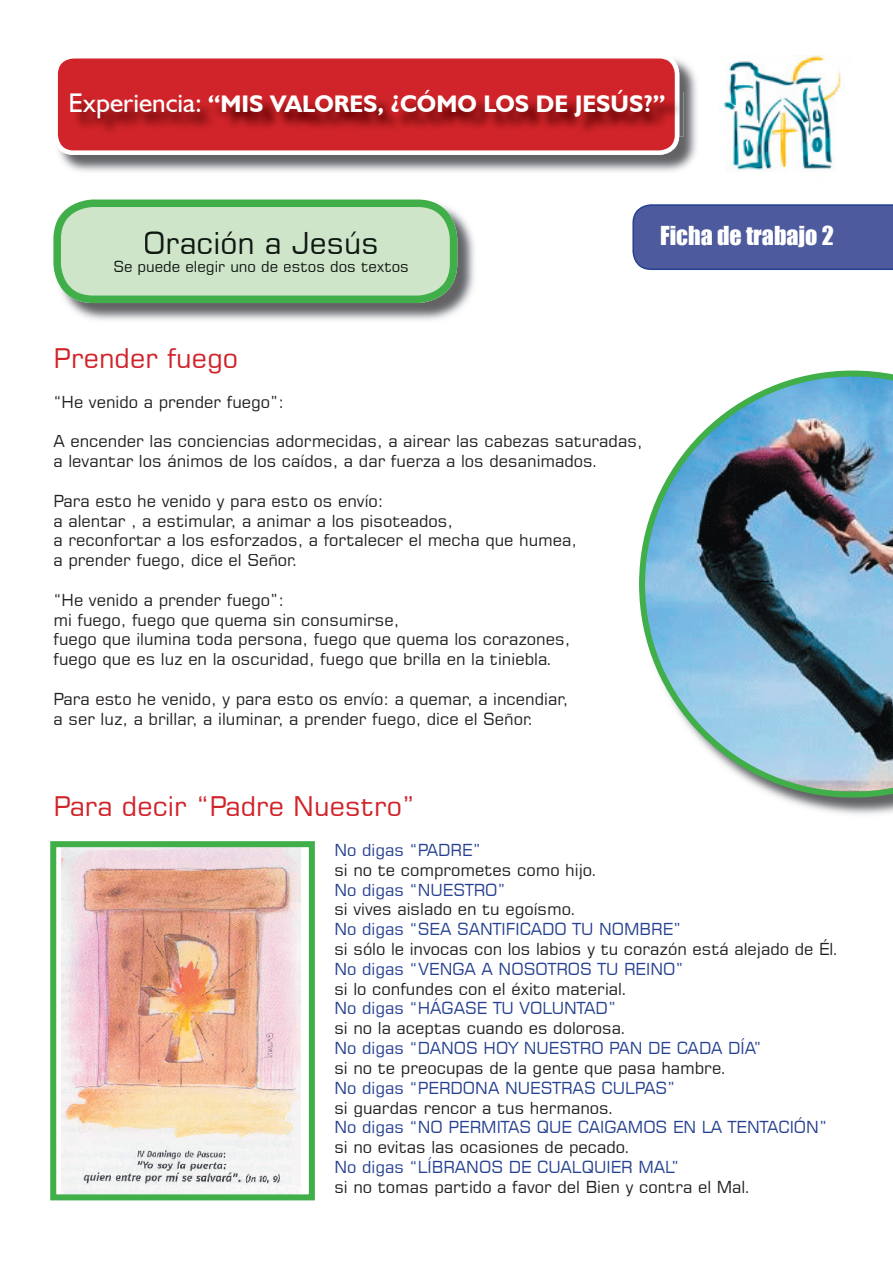
<style>
.page{position:relative;width:893px;height:1263px;background:#fff}
.page>*{position:absolute;margin:0;border:0;box-sizing:border-box;transform-origin:0 0}
.t1{font:30px "Square 721 BT";color:#0f1912}
.t2{font:27px "Square 721 BT";color:#d1232a}
.t3{font:700 24px "Humanist 521 BT";color:#fff}
.t4{font:24px "Impact";color:#fff}
.t5{font:16.5px/19.8px "Square 721 BT";color:#231f20}
.t6{font:16.5px "Square 721 BT";color:#25408f}
.t7{font:15px "Square 721 BT";color:#0f1912}
.s1{font-weight:400;font-size:27px}
</style>
<div class="page">
<img style="left:67px;top:213px;width:408px;height:107px">
<svg style="left:53px;top:199px;width:404px;height:104px;background:#b2d9af"></svg>
<svg style="left:632px;top:204px;width:261px;height:66px;background:#4d5a9e"></svg>
<img style="left:60px;top:60px;width:637px;height:112px">
<svg style="left:57px;top:58px;width:622px;height:97px;background:#d53a41"></svg>
<img style="left:72px;top:92px;width:611px;height:45px">
<img style="left:723px;top:56px;width:118px;height:114px">
<div style="left:145px;top:231px;width:232px;height:23px;background:#cfe5c9"></div>
<div style="left:114px;top:261px;width:164px;height:14px;background:#cfe5c9"></div>
<div style="left:284px;top:261px;width:72px;height:11px;background:#cfe5c9"></div>
<div style="left:362px;top:262px;width:46px;height:10px;background:#cfe5c9"></div>
<img style="left:778px;top:797px;width:115px;height:18px">
<img style="left:639px;top:370px;width:254px;height:427px">
<img style="left:50px;top:841px;width:265px;height:359px">
<h3 class="t3" style="left:69px;top:89px;width:599px"><span class="s1">Experiencia:</span> “MIS VALORES, ¿CÓMO LOS DE JESÚS?”</h3>
<h1 class="t1" style="left:143px;top:224px;width:237px">Oración a Jesús</h1>
<p class="t7" style="left:113px;top:257px;width:297px">Se puede elegir uno de estos dos textos</p>
<h3 class="t4" style="left:660px;top:217px;width:175px">Ficha de trabajo 2</h3>
<h2 class="t2" style="left:53px;top:341px;width:186px">Prender fuego</h2>
<p class="t5" style="left:53px;top:392px;width:232px">“He venido a prender fuego”:</p>
<p class="t5" style="left:53px;top:431px;width:591px">A encender las conciencias adormecidas, a airear las cabezas saturadas, a levantar los ánimos de los caídos, a dar fuerza a los desanimados.</p>
<p class="t5" style="left:53px;top:491px;width:525px">Para esto he venido y para esto os envío:<br>a alentar , a estimular, a animar a los pisoteados,<br>a reconfortar a los esforzados, a fortalecer el mecha que humea, a prender fuego, dice el Señor.</p>
<p class="t5" style="left:53px;top:590px;width:518px">“He venido a prender fuego”:<br>mi fuego, fuego que quema sin consumirse,<br>fuego que ilumina toda persona, fuego que quema los corazones, fuego que es luz en la oscuridad, fuego que brilla en la tiniebla.</p>
<p class="t5" style="left:53px;top:689px;width:516px">Para esto he venido, y para esto os envío: a quemar, a incendiar, a ser luz, a brillar, a iluminar, a prender fuego, dice el Señor.</p>
<h2 class="t2" style="left:53px;top:790px;width:363px">Para decir “Padre Nuestro”</h2>
<p class="t6" style="left:334px;top:840px;width:148px">No digas “PADRE”</p>
<p class="t5" style="left:334px;top:860px;width:265px">si no te comprometes como hijo.</p>
<p class="t6" style="left:334px;top:879px;width:173px">No digas “NUESTRO”</p>
<p class="t5" style="left:334px;top:899px;width:244px">si vives aislado en tu egoísmo.</p>
<p class="t6" style="left:334px;top:919px;width:348px">No digas “SEA SANTIFICADO TU NOMBRE”</p>
<p class="t5" style="left:334px;top:939px;width:506px">si sólo le invocas con los labios y tu corazón está alejado de Él.</p>
<p class="t6" style="left:334px;top:958px;width:351px">No digas “VENGA A NOSOTROS TU REINO”</p>
<p class="t5" style="left:334px;top:978px;width:295px">si lo confundes con el éxito material.</p>
<p class="t6" style="left:334px;top:998px;width:283px">No digas “HÁGASE TU VOLUNTAD”</p>
<p class="t5" style="left:334px;top:1018px;width:294px">si no la aceptas cuando es dolorosa.</p>
<p class="t6" style="left:334px;top:1038px;width:429px">No digas “DANOS HOY NUESTRO PAN DE CADA DÍA”</p>
<p class="t5" style="left:334px;top:1058px;width:394px">si no te preocupas de la gente que pasa hambre.</p>
<p class="t6" style="left:334px;top:1077px;width:342px">No digas “PERDONA NUESTRAS CULPAS”</p>
<p class="t5" style="left:334px;top:1097px;width:282px">si guardas rencor a tus hermanos.</p>
<p class="t6" style="left:334px;top:1117px;width:494px">No digas “NO PERMITAS QUE CAIGAMOS EN LA TENTACIÓN”</p>
<p class="t5" style="left:334px;top:1137px;width:298px">si no evitas las ocasiones de pecado.</p>
<p class="t6" style="left:334px;top:1156px;width:346px">No digas “LÍBRANOS DE CUALQUIER MAL”</p>
<p class="t5" style="left:334px;top:1176px;width:418px">si no tomas partido a favor del Bien y contra el Mal.</p>
</div>
